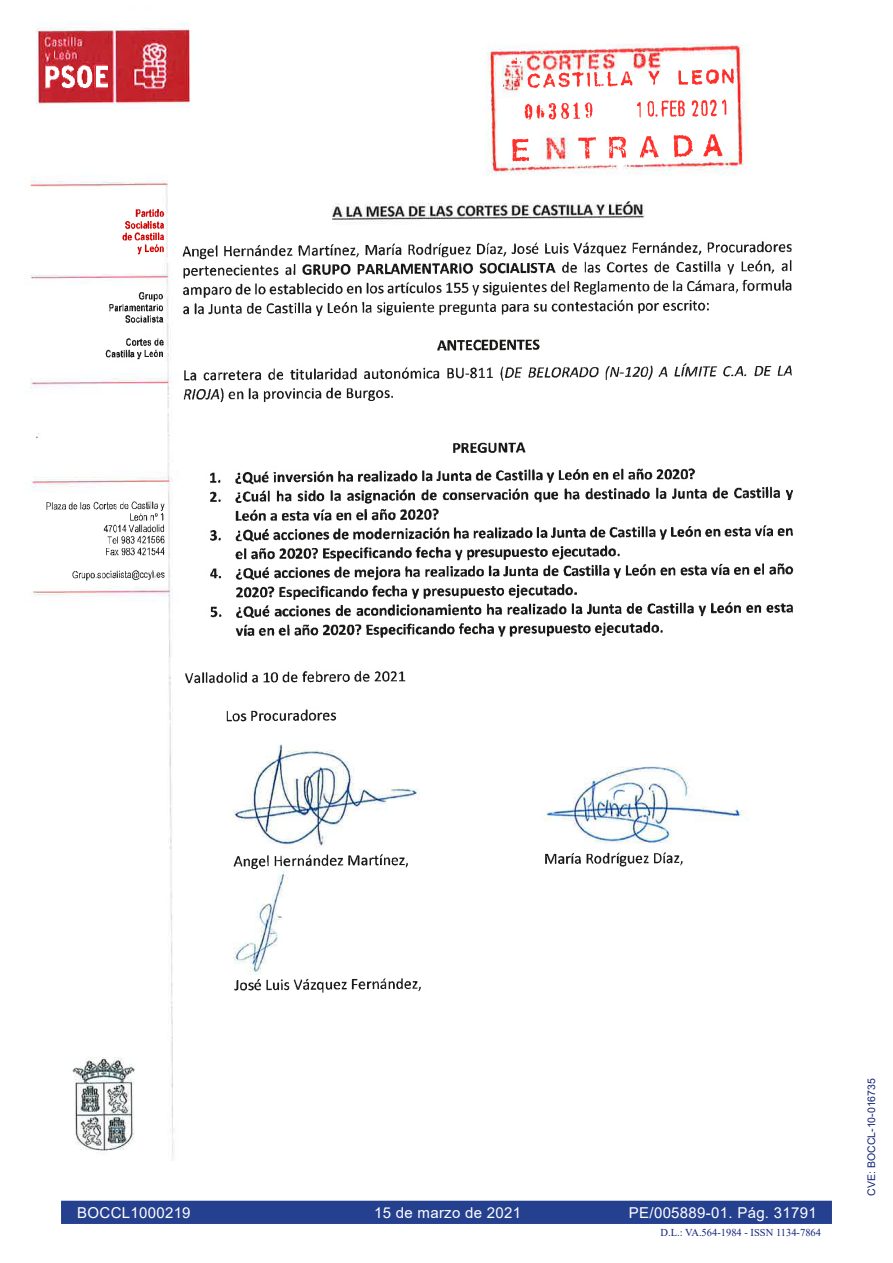
<style>
.page{position:relative;width:893px;height:1263px;background:#fff}
.page>*{position:absolute;margin:0;border:0;box-sizing:border-box;transform-origin:0 0}
.E_CVE{font:15px "Arial";letter-spacing:.02em;color:#fff}
.t1{font:10.5px "Times New Roman";color:#132477}
.t2{font:10.5px "Arial";color:#132477}
</style>
<div class="page">
<div style="left:60px;top:1200px;width:773px;height:25px;background:#25408f"></div>
<div style="left:60px;top:1199px;width:773px;height:26px;border:2px solid #fff"></div>
<img style="left:25px;top:22px;width:808px;height:1178px">
<img style="left:45px;top:37px;width:63px;height:51px">
<img style="left:502px;top:57px;width:233px;height:105px">
<img style="left:45px;top:201px;width:750px;height:791px">
<img style="left:611px;top:790px;width:14px;height:11px">
<p class="E_CVE" style="left:77px;top:1202px;width:115px">BOCCL1000219</p>
<p class="E_CVE" style="left:374px;top:1202px;width:149px">15 de marzo de 2021</p>
<p class="E_CVE" style="left:629px;top:1202px;width:189px">PE/005889-01. Pág. 31791</p>
<p class="t1" style="left:661px;top:1225px;width:162px">D.L.: VA.564-1984 - ISSN 1134-7864</p>
<p class="t2" style="left:864px;top:1195px;width:119px;rotate:-90deg">CVE: BOCCL-10-016735</p>
</div>
